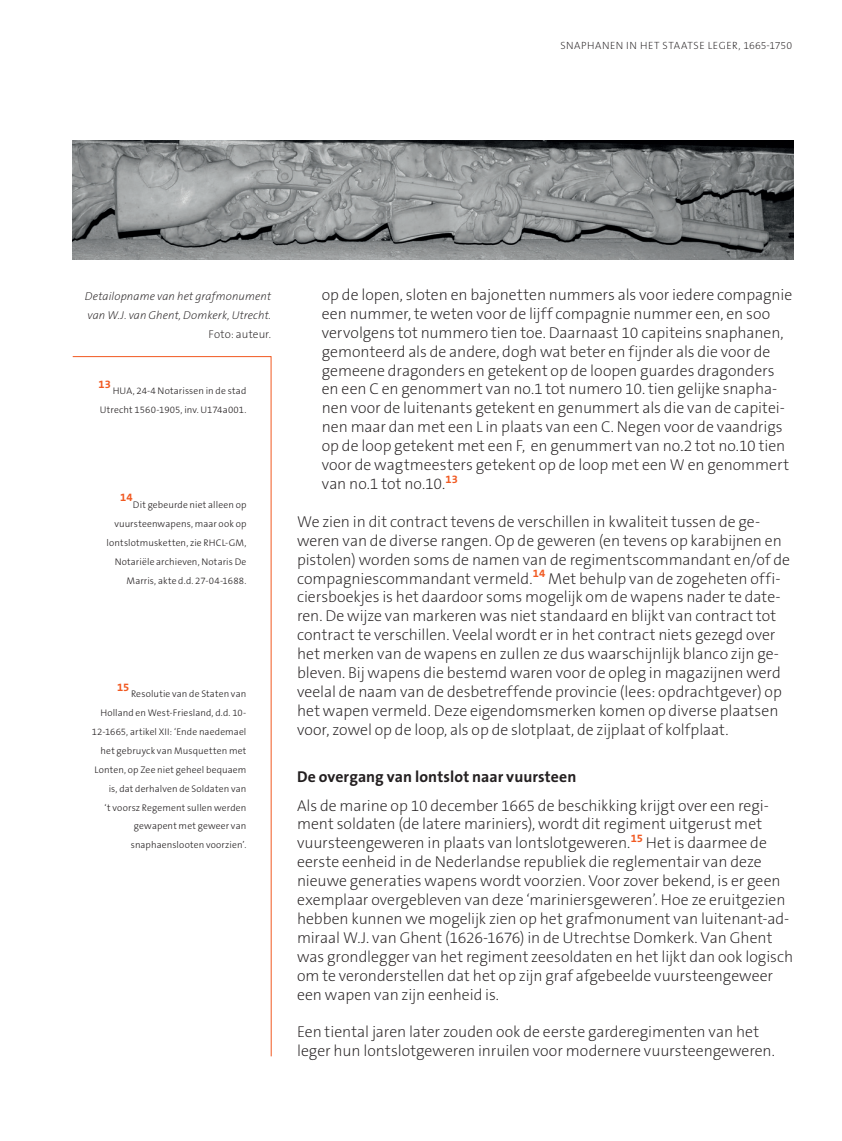
<style>
.page{position:relative;width:842px;height:1141px;background:#fff}
.page>*{position:absolute;margin:0;border:0;box-sizing:border-box;transform-origin:0 0}
.t1{font:200 15.75px/18.9px "The Sans B2";color:#231f20}
.t2{font:700 15.75px "The Sans B7";letter-spacing:.01em;color:#231f20}
.t3{font:italic 200 11.38px/18.9px "The Sans B2";letter-spacing:.01em;color:#231f20}
.t4{font:200 11.38px "The Sans B2";letter-spacing:.005em;color:#231f20}
.t5{font:700 11.2px "The Sans B7";color:#f15921}
.t6{font:200 10.5px "The Sans B2";letter-spacing:.045em;color:#231f20}
.t7{font:300 9.62px/18.9px "The Sans B3";letter-spacing:.015em;color:#231f20;text-align:right}
</style>
<div class="page">
<svg style="left:72px;top:356px;width:200px;height:700px"></svg>
<img style="left:73px;top:140px;width:720px;height:119px">
<p class="t6" style="left:560px;top:40px;width:233px">SNAPHANEN IN HET STAATSE LEGER, 1665-1750</p>
<p class="t3" style="left:85px;top:287px;width:188px">Detailopname van het grafmonument van W.J. van Ghent, Domkerk, Utrecht.</p>
<p class="t4" style="left:208px;top:328px;width:64px">Foto: auteur.</p>
<p class="t5" style="left:99px;top:378px;width:14px">13</p>
<p class="t7" style="left:100px;top:382px;width:148px">HUA, 24-4 Notarissen in de stad<br>Utrecht 1560-1905, inv. U174a001.</p>
<p class="t5" style="left:120px;top:491px;width:14px">14</p>
<p class="t7" style="left:107px;top:495px;width:141px">Dit gebeurde niet alleen op vuursteenwapens, maar ook op lontslotmusketten, zie RHCL-GM,<br>Notariële archieven, Notaris De<br>Marris, akte d.d. 27-04-1688.</p>
<p class="t5" style="left:117px;top:680px;width:14px">15</p>
<p class="t7" style="left:92px;top:684px;width:156px">Resolutie van de Staten van<br>Holland en West-Friesland, d.d. 10-<br>12-1665, artikel XII: ‘Ende naedemael het gebruyck van Musquetten met<br>Lonten, op Zee niet geheel bequaem is, dat derhalven de Soldaten van<br>‘t voorsz Regement sullen werden gewapent met geweer van snaphaenslooten voorzien’.</p>
<p class="t1" style="left:322px;top:285px;width:472px">op de lopen, sloten en bajonetten nummers als voor iedere compagnie een nummer, te weten voor de lijff compagnie nummer een, en soo vervolgens tot nummero tien toe. Daarnaast 10 capiteins snaphanen, gemonteerd als de andere, dogh wat beter en fijnder als die voor de gemeene dragonders en getekent op de loopen guardes dragonders en een C en genommert van no.1 tot numero 10. tien gelijke snapha&shy;nen voor de luitenants getekent en genummert als die van de capitei&shy;nen maar dan met een L in plaats van een C. Negen voor de vaandrigs op de loop getekent met een F, en genummert van no.2 tot no.10 tien voor de wagtmeesters getekent op de loop met een W en genommert van no.1 tot no.10.<sup>13</sup></p>
<p class="t1" style="left:297px;top:512px;width:494px">We zien in dit contract tevens de verschillen in kwaliteit tussen de ge&shy;weren van de diverse rangen. Op de geweren (en tevens op karabijnen en pistolen) worden soms de namen van de regimentscommandant en/of de compagniescommandant vermeld.<sup>14</sup> Met behulp van de zogeheten offi&shy;ciersboekjes is het daardoor soms mogelijk om de wapens nader te date&shy;ren. De wijze van markeren was niet standaard en blijkt van contract tot contract te verschillen. Veelal wordt er in het contract niets gezegd over het merken van de wapens en zullen ze dus waarschijnlijk blanco zijn ge&shy;bleven. Bij wapens die bestemd waren voor de opleg in magazijnen werd veelal de naam van de desbetreffende provincie (lees: opdrachtgever) op het wapen vermeld. Deze eigendomsmerken komen op diverse plaatsen voor, zowel op de loop, als op de slotplaat, de zijplaat of kolfplaat.</p>
<p class="t2" style="left:297px;top:768px;width:281px">De overgang van lontslot naar vuursteen</p>
<p class="t1" style="left:297px;top:796px;width:498px">Als de marine op 10 december 1665 de beschikking krijgt over een regi&shy;ment soldaten (de latere mariniers), wordt dit regiment uitgerust met vuursteengeweren in plaats van lontslotgeweren.<sup>15</sup> Het is daarmee de eerste eenheid in de Nederlandse republiek die reglementair van deze nieuwe generaties wapens wordt voorzien. Voor zover bekend, is er geen exemplaar overgebleven van deze ‘mariniersgeweren’. Hoe ze eruitgezien hebben kunnen we mogelijk zien op het grafmonument van luitenant-ad&shy;miraal W.J. van Ghent (1626-1676) in de Utrechtse Domkerk. Van Ghent was grondlegger van het regiment zeesoldaten en het lijkt dan ook logisch om te veronderstellen dat het op zijn graf afgebeelde vuursteengeweer een wapen van zijn eenheid is.</p>
<p class="t1" style="left:297px;top:1022px;width:479px">Een tiental jaren later zouden ook de eerste garderegimenten van het leger hun lontslotgeweren inruilen voor modernere vuursteengeweren.</p>
</div>
